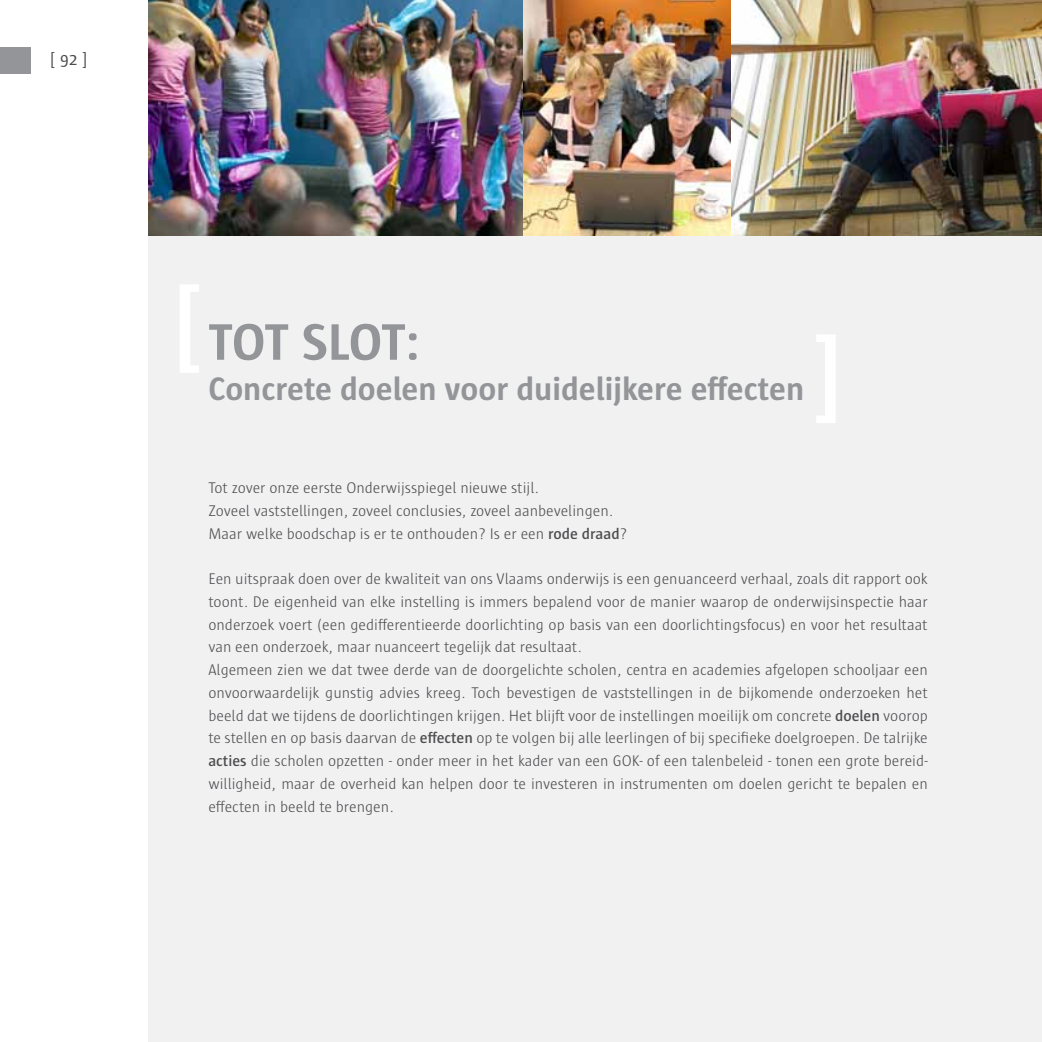
<style>
.page{position:relative;width:1042px;height:1042px;background:#fff}
.page>*{position:absolute;margin:0;border:0;box-sizing:border-box;transform-origin:0 0}
.t1{font:700 52.5px "Sun OT";letter-spacing:-.02em;color:#939598}
.t2{font:700 33.25px "Sun OT";color:#939598}
.t3{font:17.5px "Sun OT";color:#4d4d4f}
.t4{font:300 15.75px/22.8px "Sun OT";color:#4d4d4f}
.s1{font-weight:600}
</style>
<div class="page">
<div style="left:0;top:47px;width:31px;height:27px;background:#939598"></div>
<div style="left:149px;top:0;width:893px;height:1042px;background:#f1f1f2"></div>
<img style="left:149px;top:0;width:893px;height:236px">
<p class="t3" style="left:50px;top:49px;width:40px">[ 92 ]</p>
<h1 class="t1" style="left:208px;top:313px;width:213px">TOT SLOT:</h1>
<h2 class="t2" style="left:208px;top:370px;width:597px">Concrete doelen voor duidelijkere effecten</h2>
<p class="t4" style="left:208px;top:476px;width:421px">Tot zover onze eerste Onderwijsspiegel nieuwe stijl.<br>Zoveel vaststellingen, zoveel conclusies, zoveel aanbevelingen.<br>Maar welke boodschap is er te onthouden? Is er een <span class="s1">rode draad</span>?</p>
<p class="t4" style="left:208px;top:567px;width:721px">Een uitspraak doen over de kwaliteit van ons Vlaams onderwijs is een genuanceerd verhaal, zoals dit rapport ook toont. De eigenheid van elke instelling is immers bepalend voor de manier waarop de onderwijsinspectie haar onderzoek voert (een gedifferentieerde doorlichting op basis van een doorlichtingsfocus) en voor het resultaat van een onderzoek, maar nuanceert tegelijk dat resultaat.<br>Algemeen zien we dat twee derde van de doorgelichte scholen, centra en academies afgelopen schooljaar een onvoorwaardelijk gunstig advies kreeg. Toch bevestigen de vaststellingen in de bijkomende onderzoeken het beeld dat we tijdens de doorlichtingen krijgen. H et blijft voor de instellingen moeilijk om concrete <span class="s1">doelen</span> voorop te stellen en op basis daarvan de <span class="s1">effecten</span> op te volgen bij alle leerlingen of bij specifieke doelgroepen. De talrijke <span class="s1">acties</span> die scholen opzetten - onder meer in het kader van een GOK- of een talenbeleid - tonen een grote bereid&shy;willigheid, maar de overheid kan helpen door te investeren in instrumenten om doelen gericht te bepalen en effecten in beeld te brengen.</p>
</div>
